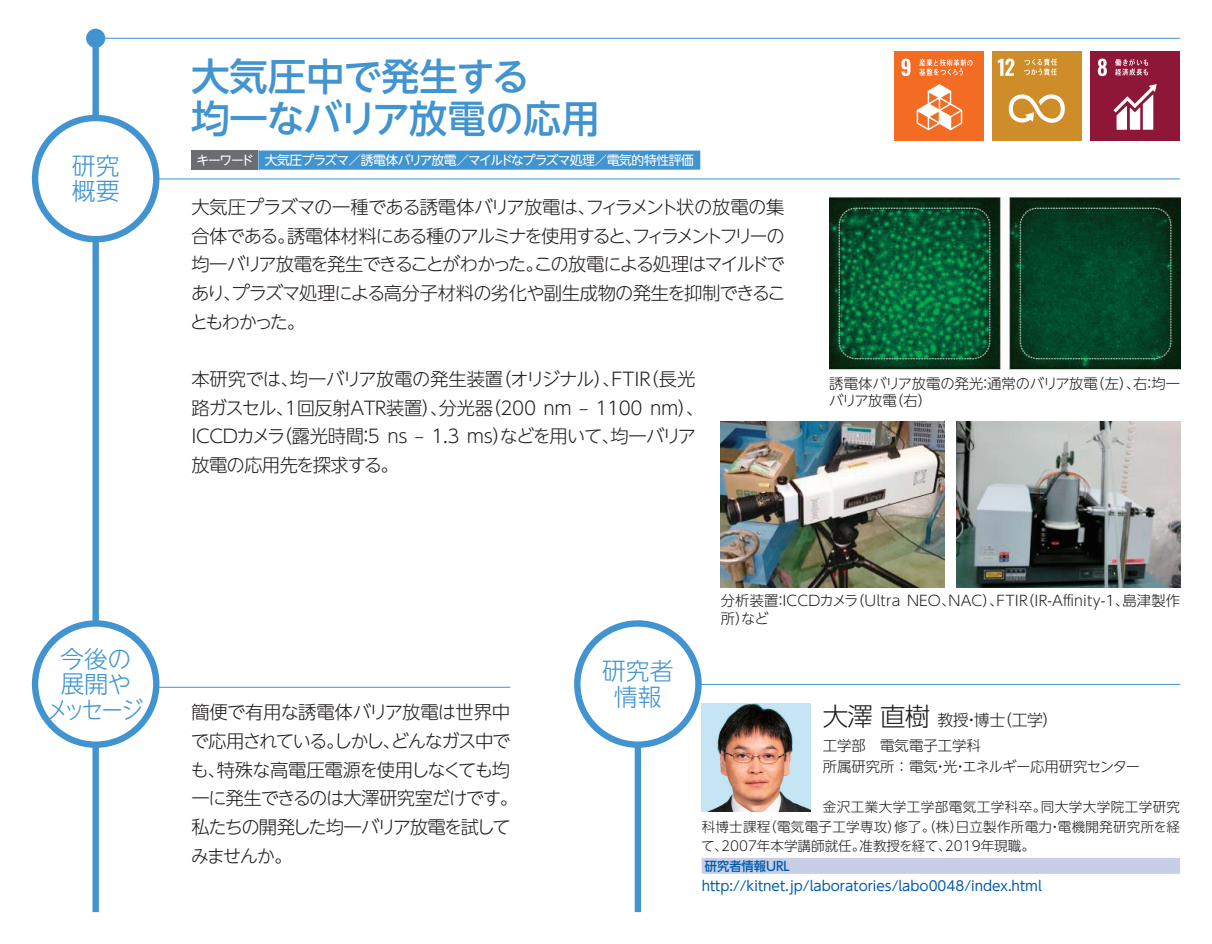
<style>
.page{position:relative;width:1212px;height:944px;background:#fff}
.page>*{position:absolute;margin:0;border:0;box-sizing:border-box;transform-origin:0 0}
.t1{font:500 38.25px/41.4px "UD Shin Go NT Pr 6 N";letter-spacing:-.015em;color:#4194d0}
.t2{font:300 23.85px/25.4px "UD Shin Go NT Pr 6 N";letter-spacing:-.05em;color:#4194d0;text-align:center}
.t3{font:300 23.85px/25.4px "UD Shin Go NT Pr 6 N";color:#4194d0}
.t4{font:300 18.22px/28.8px "UD Shin Go NT Pr 6 N";letter-spacing:-.05em;color:#231f20}
.t5{font:300 18.22px/28.8px "UD Shin Go NT Pr 6 N";letter-spacing:-.02em;color:#231f20}
.t6{font:300 15.97px "UD Shin Go NT Pr 6 N";color:#231f20}
.t7{font:300 14.4px/17.6px "UD Shin Go NT Pr 6 N";color:#231f20}
.t8{font:300 13.5px/20px "UD Shin Go NT Pr 6 N";color:#231f20;text-align:justify}
.t9{font:13.5px "UD Shin Go NT Pr 6 N";color:#015aaa}
.t10{font:12.83px "UD Shin Go NT Pr 6 N";letter-spacing:-.07em;color:#fff}
.t11{font:500 12.83px "UD Shin Go NT Pr 6 N";color:#015aaa;scale:.96 1}
.s1{font-size:25.43px}
</style>
<div class="page">
<div style="left:92px;top:32px;width:7px;height:880px;background:#4194d0"></div>
<hr style="left:96px;top:38px;width:1084px;height:1px;background:#4194d0">
<div style="left:86px;top:29px;width:19px;height:19px;background:#4194d0;border-radius:50%"></div>
<div style="left:635px;top:646px;width:6px;height:266px;background:#4194d0"></div>
<hr style="left:96px;top:687px;width:414px;height:1px;background:#4194d0">
<hr style="left:638px;top:684px;width:542px;height:1px;background:#4194d0">
<div style="left:35px;top:623px;width:121px;height:122px;background:#fff;border-radius:50%"></div>
<div style="left:32px;top:620px;width:127px;height:128px;border:6px solid #4194d0;border-radius:50%"></div>
<div style="left:577px;top:623px;width:121px;height:122px;background:#fff;border-radius:50%"></div>
<div style="left:574px;top:620px;width:128px;height:128px;border:6px solid #4194d0;border-radius:50%"></div>
<hr style="left:96px;top:179px;width:1084px;height:1px;background:#4194d0">
<div style="left:35px;top:118px;width:121px;height:121px;background:#fff;border-radius:50%"></div>
<div style="left:32px;top:115px;width:127px;height:127px;border:6px solid #4194d0;border-radius:50%"></div>
<div style="left:258px;top:151px;width:442px;height:19px;background:#4194d0"></div>
<div style="left:191px;top:151px;width:67px;height:19px;background:#6c6d70"></div>
<img style="left:829px;top:198px;width:351px;height:172px">
<img style="left:721px;top:422px;width:223px;height:165px">
<img style="left:957px;top:422px;width:223px;height:165px">
<div style="left:702px;top:858px;width:478px;height:16px;background:#c7cee8"></div>
<img style="left:702px;top:703px;width:108px;height:109px">
<div style="left:894px;top:51px;width:89px;height:89px;background:#f36c24"></div>
<svg style="left:901px;top:59px;width:9px;height:17px"></svg>
<svg style="left:917px;top:84px;width:45px;height:46px"></svg>
<svg style="left:919px;top:59px;width:53px;height:17px"></svg>
<div style="left:992px;top:51px;width:90px;height:89px;background:#cf8d29"></div>
<svg style="left:998px;top:59px;width:16px;height:17px"></svg>
<svg style="left:1009px;top:94px;width:56px;height:29px"></svg>
<svg style="left:1024px;top:58px;width:33px;height:17px"></svg>
<div style="left:1091px;top:51px;width:89px;height:89px;background:#8e1737"></div>
<svg style="left:1098px;top:59px;width:9px;height:17px"></svg>
<svg style="left:1113px;top:84px;width:43px;height:46px"></svg>
<svg style="left:1115px;top:59px;width:33px;height:17px"></svg>
<h2 class="t3" style="left:72px;top:152px;width:49px">研究概要</h2>
<h2 class="t2" style="left:47px;top:645px;width:98px">今後の展開やメッセージ</h2>
<h1 class="t1" style="left:191px;top:55px;width:410px">大気圧中で発生する<br>均一なバリア放電の応用</h1>
<p class="t10" style="left:197px;top:150px;width:499px">キーワード 大気圧プラズマ／誘電体バリア放電／マイルドなプラズマ処理／電気的特性評価</p>
<p class="t4" style="left:190px;top:192px;width:597px;text-align:justify">大気圧プラズマの一種である誘電体バリア放電は、フィラメント状の放電の集合体である。誘電体材料にある種のアルミナを使用すると、フィラメントフリーの均一バリア放電を発生できることがわかった。この放電による処理はマイルドであり、プラズマ処理による高分子材料の劣化や副生成物の発生を抑制できることもわかった。</p>
<p class="t5" style="left:191px;top:364px;width:514px">本研究では、均一バリア放電の発生装置（オリジナル）、FTIR（長光路ガスセル、1回反射ATR装置）、分光器（200 nm – 1100 nm）、ICCDカメラ（露光時間：5 ns – 1.3 ms）などを用いて、均一バリア放電の応用先を探求する。</p>
<p class="t7" style="left:829px;top:374px;width:352px">誘電体バリア放電の発光：通常のバリア放電（左）、右：均一バリア放電（右）</p>
<p class="t4" style="left:190px;top:697px;width:329px">簡便で有用な誘電体バリア放電は世界中で応用されている。しかし、どんなガス中でも、特殊な高電圧電源を使用しなくても均一に発生できるのは大澤研究室だけです。私たちの開発した均一バリア放電を試してみませんか。</p>
<h2 class="t3" style="left:602px;top:658px;width:73px;text-align:center">研究者情報</h2>
<p class="t7" style="left:721px;top:592px;width:461px">分析装置：ICCDカメラ（Ultra NEO、NAC）、FTIR（IR-Affinity-1、島津製作所）など</p>
<p class="t6" style="left:823px;top:707px;width:237px"><span class="s1">大澤 直樹</span> 教授・博士（工学）</p>
<p class="t7" style="left:823px;top:735px;width:319px;line-height:20.7px">工学部　電気電子工学科<br>所属研究所：電気・光・エネルギー応用研究センター</p>
<p class="t8" style="left:701px;top:796px;width:480px;text-indent:122px">金沢工業大学工学部電気工学科卒。同大学大学院工学研究科博士課程（電気電子工学専攻）修了。（株）日立製作所電力・電機開発研究所を経て、2007年本学講師就任。准教授を経て、2019年現職。</p>
<p class="t11" style="left:705px;top:855px;width:90px">研究者情報URL</p>
<p class="t9" style="left:702px;top:875px;width:342px">http://kitnet.jp/laboratories/labo0048/index.html</p>
</div>
